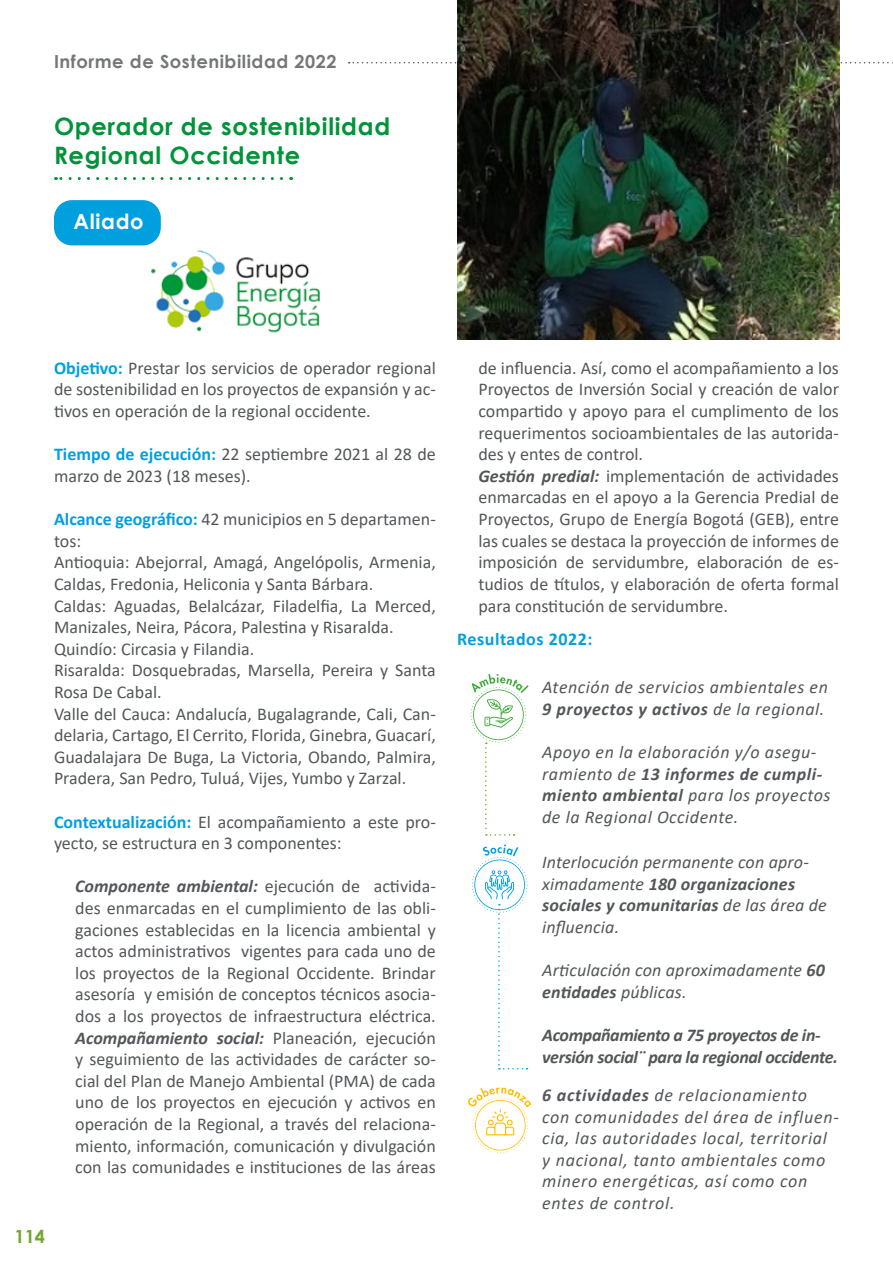
<style>
.page{position:relative;width:893px;height:1263px;background:#fff}
.page>*{position:absolute;margin:0;border:0;box-sizing:border-box;transform-origin:0 0}
.t1{font:700 24px/28.8px "Century Gothic";letter-spacing:.03em;color:#00943a}
.t2{font:700 21px "Century Gothic";letter-spacing:.03em;color:#fff}
.t3{font:18px/21.6px "Calibri";color:#54565a}
.t4{font:italic 18px/21.6px "Calibri";letter-spacing:.03em;color:#54565a}
.t5{font:italic 18px/21.6px "Calibri";letter-spacing:.01em;color:#54565a}
.t6{font:italic 700 18px/21.6px "Calibri";letter-spacing:-.02em;color:#54565a}
.t7{font:700 18px "Century Gothic";letter-spacing:.03em;color:#76777a}
.t8{font:700 18px "Calibri";letter-spacing:.03em;color:#00a0df}
.t9{font:700 18px "Century Gothic";color:#73a62e}
.s1{font-weight:700;color:#00a0df}
.s2{font-weight:700;font-style:italic}
.s3{font-weight:700}
</style>
<div class="page">
<svg style="left:349px;top:62px;width:544px;height:1px"></svg>
<img style="left:123px;top:243px;width:197px;height:90px">
<svg style="left:56px;top:177px;width:226px;height:3px"></svg>
<div style="left:54px;top:200px;width:107px;height:45px;background:#00a0df;border-radius:18px"></div>
<img style="left:458px;top:1px;width:382px;height:338px">
<svg style="left:472px;top:844px;width:56px;height:225px"></svg>
<svg style="left:468px;top:1087px;width:63px;height:66px"></svg>
<svg style="left:471px;top:674px;width:58px;height:162px"></svg>
<p class="t7" style="left:54px;top:47px;width:284px">Informe de Sostenibilidad 2022</p>
<h1 class="t1" style="left:54px;top:111px;width:338px">Operador de sostenibilidad<br>Regional Occidente</h1>
<p class="t2" style="left:74px;top:206px;width:71px">Aliado</p>
<p class="t3" style="left:54px;top:357px;width:383px;text-align:justify"><span class="s1">Objetivo:</span> Prestar los servicios de operador regional de sostenibilidad en los proyectos de expansión y ac&shy;tivos en operación de la regional occidente.</p>
<p class="t3" style="left:54px;top:443px;width:383px"><span class="s1">Tiempo de ejecución:</span> 22 septiembre 2021 al 28 de marzo de 2023 (18 meses).</p>
<p class="t3" style="left:54px;top:508px;width:383px"><span class="s1">Alcance geográfico:</span> 42 municipios en 5 departamen&shy;tos:<br>Antioquia: Abejorral, Amagá, Angelópolis, Armenia, Caldas, Fredonia, Heliconia y Santa Bárbara.<br>Caldas: Aguadas, Belalcázar, Filadelfia, La Merced, Manizales, Neira, Pácora, Palestina y Risaralda.<br>Quindío: Circasia y Filandia.<br>Risaralda: Dosquebradas, Marsella, Pereira y Santa Rosa De Cabal.<br>Valle del Cauca: Andalucía, Bugalagrande, Cali, Can&shy;delaria, Cartago, El Cerrito, Florida, Ginebra, Guacarí, Guadalajara De Buga, La Victoria, Obando, Palmira, Pradera, San Pedro, Tuluá, Vijes, Yumbo y Zarzal.</p>
<p class="t3" style="left:54px;top:810px;width:383px"><span class="s1">Contextualización:</span> El acompañamiento a este pro&shy;yecto, se estructura en 3 componentes:</p>
<p class="t3" style="left:75px;top:875px;width:362px;text-align:justify"><span class="s2">Componente ambiental:</span> ejecución de activida&shy;des enmarcadas en el cumplimiento de las obli&shy;gaciones establecidas en la licencia ambiental y actos administrativos vigentes para cada uno de los proyectos de la Regional Occidente. Brindar asesoría y emisión de conceptos técnicos asocia&shy;dos a los proyectos de infraestructura eléctrica.<br><span class="s2">Acompañamiento social:</span> Planeación, ejecución y seguimiento de las actividades de carácter so&shy;cial del Plan de Manejo Ambiental (PMA) de cada uno de los proyectos en ejecución y activos en operación de la Regional, a través del relaciona&shy;miento, información, comunicación y divulgación con las comunidades e instituciones de las áreas</p>
<p class="t9" style="left:15px;top:1222px;width:32px">114</p>
<p class="t3" style="left:478px;top:357px;width:362px">de influencia. Así, como el acompañamiento a los Proyectos de Inversión Social y creación de valor compartido y apoyo para el cumplimento de los requerimentos socioambientales de las autorida&shy;des y entes de control.<br><span class="s2">Gestión predial:</span> implementación de actividades enmarcadas en el apoyo a la Gerencia Predial de Proyectos, Grupo de Energía Bogotá (GEB), entre las cuales se destaca la proyección de informes de imposición de servidumbre, elaboración de es&shy;tudios de títulos, y elaboración de oferta formal para constitución de servidumbre.</p>
<p class="t8" style="left:457px;top:626px;width:137px">Resultados 2022:</p>
<p class="t4" style="left:542px;top:676px;width:287px">Atención de servicios ambientales en<br><span class="s3">9 proyectos y activos</span> de la regional.</p>
<p class="t4" style="left:542px;top:740px;width:290px">Apoyo en la elaboración y/o asegu&shy;ramiento de <span class="s3">13 informes de cumpli&shy;miento ambiental</span> para los proyectos de la Regional Occidente.</p>
<p class="t5" style="left:542px;top:850px;width:286px">Interlocución permanente con apro&shy;ximadamente <span class="s3">180 organizaciones sociales y comunitarias</span> de las área de influencia.</p>
<p class="t5" style="left:542px;top:958px;width:284px">Articulación con aproximadamente <span class="s3">60 entidades</span> públicas.</p>
<p class="t6" style="left:542px;top:1023px;width:297px">Acompañamiento a 75 proyectos de in&shy;versión social¨ para la regional occidente.</p>
<p class="t4" style="left:542px;top:1083px;width:298px"><span class="s3">6 actividades</span> de relacionamiento con comunidades del área de influen&shy;cia, las autoridades local, territorial y nacional, tanto ambientales como minero energéticas, así como con entes de control.</p>
</div>
